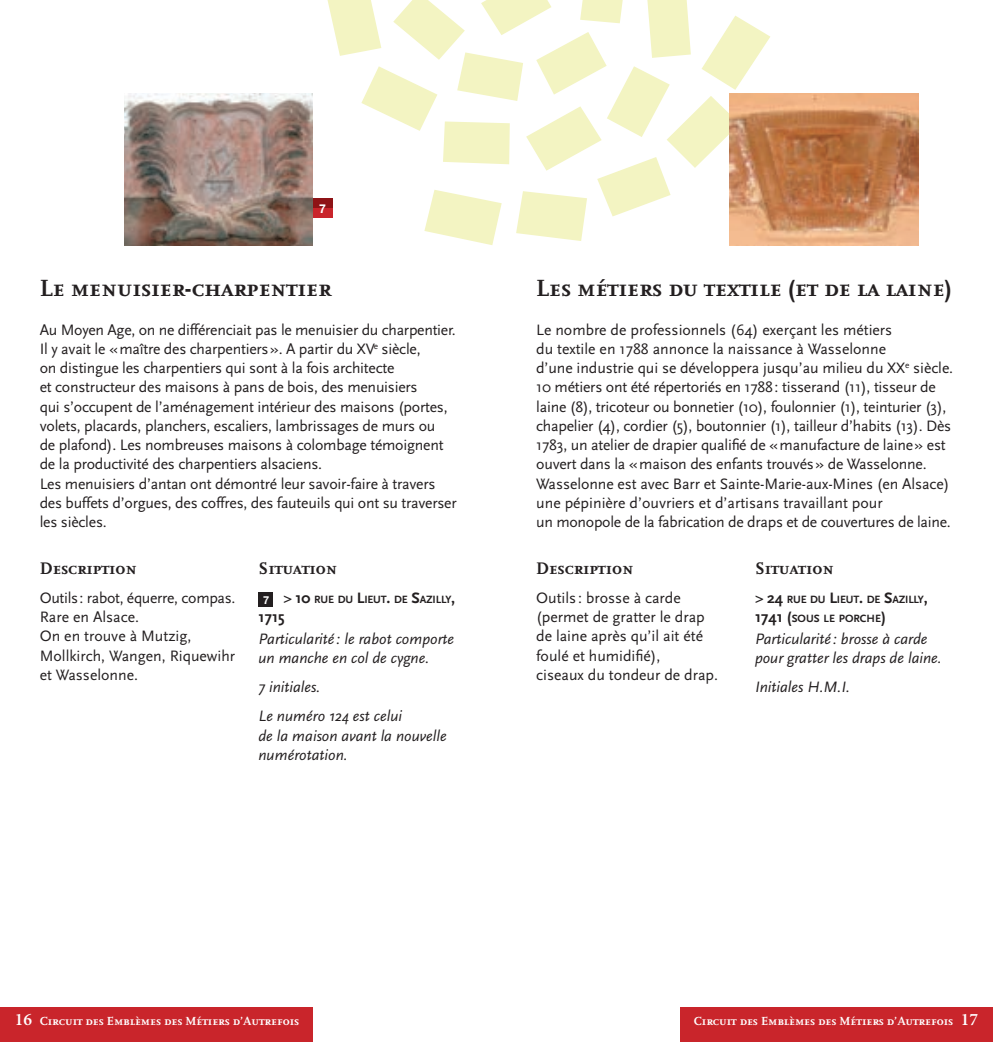
<style>
.page{position:relative;width:993px;height:1042px;background:#fff}
.page>*{position:absolute;margin:0;border:0;box-sizing:border-box;transform-origin:0 0}
.t1{font:700 24.5px "Scala Caps";color:#231f20}
.t2{font:700 17.5px "Scala Caps";color:#231f20}
.t3{font:15.75px/19.2px "Scala Sans";letter-spacing:-.015em;color:#231f20}
.t4{font:italic 15.75px/19.2px "Scala Sans";color:#231f20}
.t5{font:700 15.75px "Scala Sans";color:#231f20}
.t6{font:700 12.25px "Scala Caps";color:#fff}
.t7{font:700 12.25px "Helvetica Neue";color:#fff}
.t8{font:700 11.03px/19.2px "Scala Sans";letter-spacing:-.015em;color:#231f20}
.s1{font-family:"Helvetica Neue";color:#fff}
.s2{font-size:15.75px}
.s3{font-family:"Minion Pro";font-weight:600;font-size:17.5px}
</style>
<div class="page">
<svg style="left:327px;top:0;width:443px;height:245px"></svg>
<div style="left:680px;top:1007px;width:312px;height:35px;background:#c9252b"></div>
<div style="left:0;top:1007px;width:313px;height:35px;background:#c9252b"></div>
<div style="left:258px;top:592px;width:15px;height:15px;background:#231f20"></div>
<img style="left:124px;top:94px;width:189px;height:152px">
<div style="left:313px;top:198px;width:19px;height:20px;background:#8e1316"></div>
<div style="left:313px;top:208px;width:19px;height:10px;background:#c9252b"></div>
<img style="left:729px;top:94px;width:189px;height:152px">
<p class="t7" style="left:319px;top:201px;width:8px">7</p>
<h1 class="t1" style="left:40px;top:274px;width:293px">Le menuisier-charpentier</h1>
<p class="t3" style="left:40px;top:320px;width:418px">Au Moyen Age, on ne différenciait pas le menuisier du charpentier.<br>Il y avait le «maître des charpentiers». A partir du XV<sup>e</sup> siècle,<br>on distingue les charpentiers qui sont à la fois architecte<br>et constructeur des maisons à pans de bois, des menuisiers<br>qui s’occupent de l’aménagement intérieur des maisons (portes, volets, placards, planchers, escaliers, lambrissages de murs ou<br>de plafond). Les nombreuses maisons à colombage témoignent de la productivité des charpentiers alsaciens.<br>Les menuisiers d’antan ont démontré leur savoir-faire à travers des buffets d’orgues, des coffres, des fauteuils qui ont su traverser les siècles.</p>
<p class="t2" style="left:40px;top:558px;width:99px">Description</p>
<p class="t3" style="left:40px;top:588px;width:197px">Outils: rabot, équerre, compas.<br>Rare en Alsace.<br>On en trouve à Mutzig,<br>Mollkirch, Wangen, Riquewihr et Wasselonne.</p>
<p class="t2" style="left:258px;top:558px;width:80px">Situation</p>
<p class="t8" style="left:263px;top:590px;width:193px"><span class="s1">7</span> <span class="s2">&gt; 10</span> RUE DU <span class="s2">L</span>IEUT<span class="s2">.</span> DE <span class="s2">S</span>AZILLY<span class="s2">,</span></p>
<p class="t5" style="left:258px;top:608px;width:28px">1715</p>
<p class="t4" style="left:258px;top:629px;width:197px">Particularité : le rabot comporte un manche en col de cygne.</p>
<p class="t4" style="left:258px;top:673px;width:145px;line-height:29.2px">7 initiales.<br>Le numéro 124 est celui</p>
<p class="t4" style="left:258px;top:726px;width:190px">de la maison avant la nouvelle numérotation.</p>
<h1 class="t1" style="left:536px;top:274px;width:417px">Les métiers du textile (et de la laine)</h1>
<p class="t3" style="left:536px;top:320px;width:418px">Le nombre de professionnels (64) exerçant les métiers<br>du textile en 1788 annonce la naissance à Wasselonne<br>d’une industrie qui se développera jusqu’au milieu du XX<sup>e</sup> siècle.<br>10 métiers ont été répertoriés en 1788: tisserand (11), tisseur de laine (8), tricoteur ou bonnetier (10), foulonnier (1), teinturier (3), chapelier (4), cordier (5), boutonnier (1), tailleur d’habits (13). Dès 1783, un atelier de drapier qualifié de «manufacture de laine» est ouvert dans la «maison des enfants trouvés» de Wasselonne.<br>Wasselonne est avec Barr et Sainte-Marie-aux-Mines (en Alsace) une pépinière d’ouvriers et d’artisans travaillant pour<br>un monopole de la fabrication de draps et de couvertures de laine.</p>
<p class="t2" style="left:536px;top:558px;width:99px">Description</p>
<p class="t3" style="left:536px;top:588px;width:183px">Outils : brosse à carde (permet de gratter le drap de laine après qu’il ait été foulé et humidifié),<br>ciseaux du tondeur de drap.</p>
<p class="t2" style="left:754px;top:558px;width:80px">Situation</p>
<p class="t8" style="left:754px;top:590px;width:174px"><span class="s2">&gt; 24</span> RUE DU <span class="s2">L</span>IEUT<span class="s2">.</span> DE <span class="s2">S</span>AZILLY<span class="s2">,<br>1741 (</span>SOUS LE PORCHE<span class="s2">)</span></p>
<p class="t4" style="left:754px;top:629px;width:188px">Particularité : brosse à carde pour gratter les draps de laine.</p>
<p class="t4" style="left:754px;top:678px;width:97px">Initiales H.M.I.</p>
<p class="t6" style="left:15px;top:1013px;width:286px"><span class="s3">16</span> Circuit des Emblèmes des Métiers d’Autrefois</p>
<p class="t6" style="left:693px;top:1013px;width:286px">Circuit des Emblèmes des Métiers d’Autrefois <span class="s3">17</span></p>
</div>
